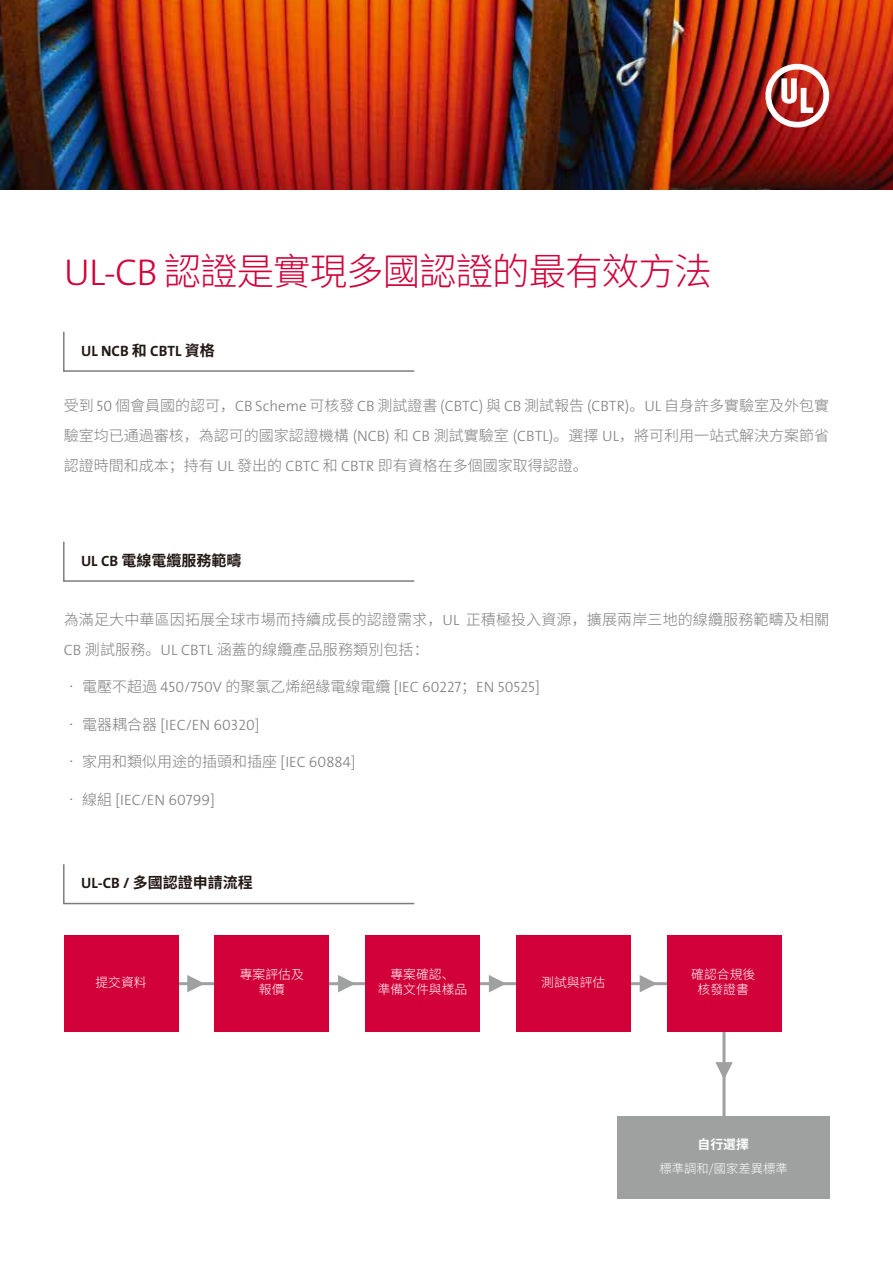
<style>
.page{position:relative;width:893px;height:1263px;background:#fff}
.page>*{position:absolute;margin:0;border:0;box-sizing:border-box;transform-origin:0 0}
.t1{font:300 37.5px "Noto Sans CJ Ksc";letter-spacing:-.025em;color:#d10038}
.t2{font:300 15px/30px "Noto Sans CJ Ksc";letter-spacing:.01em;color:#7d7d7d;text-align:justify}
.t3{font:15px "The Sans Light Caps";color:#7d7d7d}
.t4{font:700 15px "Noto Sans CJ Ksc";color:#221815}
.t5{font:700 15px "The Sans";color:#221815}
.t6{font:300 12.75px/15.3px "Noto Sans CJ Ksc";color:#fff;text-align:center}
.t7{font:700 12.75px "Noto Sans CJ Ksc";color:#fff}
.t8{font:300 12.3px "Noto Sans CJ Ksc";color:#fff}
.s1{font-family:"The Sans"}
.s2{font-family:"Noto Sans CJ Ksc"}
.s3{font-family:"The Sans Light Caps";font-weight:400}
.s4{font-family:"Noto Sans CJ Ksc";font-weight:300}
</style>
<div class="page">
<img style="left:0;top:0;width:893px;height:190px">
<img style="left:762px;top:61px;width:70px;height:70px">
<svg style="left:63px;top:331px;width:352px;height:41px"></svg>
<svg style="left:159px;top:981px;width:568px;height:136px"></svg>
<div style="left:64px;top:935px;width:114px;height:96px;background:#d10038"></div>
<div style="left:215px;top:935px;width:114px;height:96px;background:#d10038"></div>
<div style="left:667px;top:935px;width:114px;height:96px;background:#d10038"></div>
<div style="left:617px;top:1117px;width:213px;height:82px;background:#9fa0a0"></div>
<svg style="left:187px;top:975px;width:18px;height:17px"></svg>
<div style="left:365px;top:935px;width:115px;height:96px;background:#d10038"></div>
<div style="left:516px;top:935px;width:115px;height:96px;background:#d10038"></div>
<svg style="left:338px;top:975px;width:17px;height:17px"></svg>
<svg style="left:489px;top:975px;width:17px;height:17px"></svg>
<svg style="left:640px;top:975px;width:17px;height:17px"></svg>
<svg style="left:715px;top:1062px;width:18px;height:17px"></svg>
<svg style="left:63px;top:541px;width:352px;height:41px"></svg>
<svg style="left:63px;top:864px;width:352px;height:41px"></svg>
<h1 class="t1" style="left:64px;top:250px;width:650px"><span class="s1">UL-CB</span> 認證是實現多國認證的最有效方法</h1>
<p class="t5" style="left:81px;top:338px;width:135px">UL NCB <span class="s2">和</span> CBTL <span class="s2">資格</span></p>
<p class="t2" style="left:64px;top:391px;width:767px">受到 <span class="s3">50</span> 個會員國的認可，<span class="s1">CB Scheme</span> 可核發 <span class="s1">CB</span> 測試證書 <span class="s1">(CBTC)</span> 與 <span class="s1">CB</span> 測試報告 <span class="s1">(CBTR)</span>。<span class="s1">UL</span> 自身許多實驗室及外包實驗室均已通過審核，為認可的國家認證機構 <span class="s1">(NCB)</span> 和 <span class="s1">CB</span> 測試實驗室 <span class="s1">(CBTL)</span>。選擇 <span class="s1">UL</span>，將可利用一站式解決方案節省認證時間和成本；持有 <span class="s1">UL</span> 發出的 <span class="s1">CBTC</span> 和 <span class="s1">CBTR</span> 即有資格在多個國家取得認證。</p>
<p class="t4" style="left:81px;top:552px;width:162px"><span class="s1">UL CB</span> 電線電纜服務範疇</p>
<p class="t2" style="left:64px;top:604px;width:767px">為滿足大中華區因拓展全球市場而持續成長的認證需求，<span class="s1">UL</span> 正積極投入資源，擴展兩岸三地的線纜服務範疇及相關<br><span class="s1">CB</span> 測試服務。<span class="s1">UL CBTL</span> 涵蓋的線纜產品服務類別包括：</p>
<p class="t3" style="left:64px;top:679px;width:478px"><span class="s4">• 電壓不超過</span> 450/750V <span class="s4">的聚氯乙烯絕緣電線電纜</span> [IEC 60227<span class="s4">；</span>EN 50525]</p>
<p class="t3" style="left:64px;top:716px;width:197px"><span class="s4">• 電器耦合器</span> [IEC/EN 60320]</p>
<p class="t2" style="left:64px;top:747px;width:293px">• 家用和類似用途的插頭和插座 <span class="s3">[IEC 60884]</span></p>
<p class="t3" style="left:64px;top:791px;width:153px"><span class="s4">• 線組</span> [IEC/EN 60799]</p>
<p class="t4" style="left:81px;top:874px;width:173px"><span class="s1">UL-CB /</span> 多國認證申請流程</p>
<p class="t6" style="left:95px;top:974px;width:53px">提交資料</p>
<p class="t6" style="left:240px;top:967px;width:66px">專案評估及報價</p>
<p class="t6" style="left:691px;top:967px;width:66px">確認合規後核發證書</p>
<p class="t6" style="left:378px;top:967px;width:91px">專案確認、<br>準備文件與樣品</p>
<p class="t6" style="left:541px;top:974px;width:66px">測試與評估</p>
<p class="t7" style="left:698px;top:1137px;width:53px">自行選擇</p>
<p class="t8" style="left:660px;top:1161px;width:130px">標準調和/國家差異標準</p>
</div>
